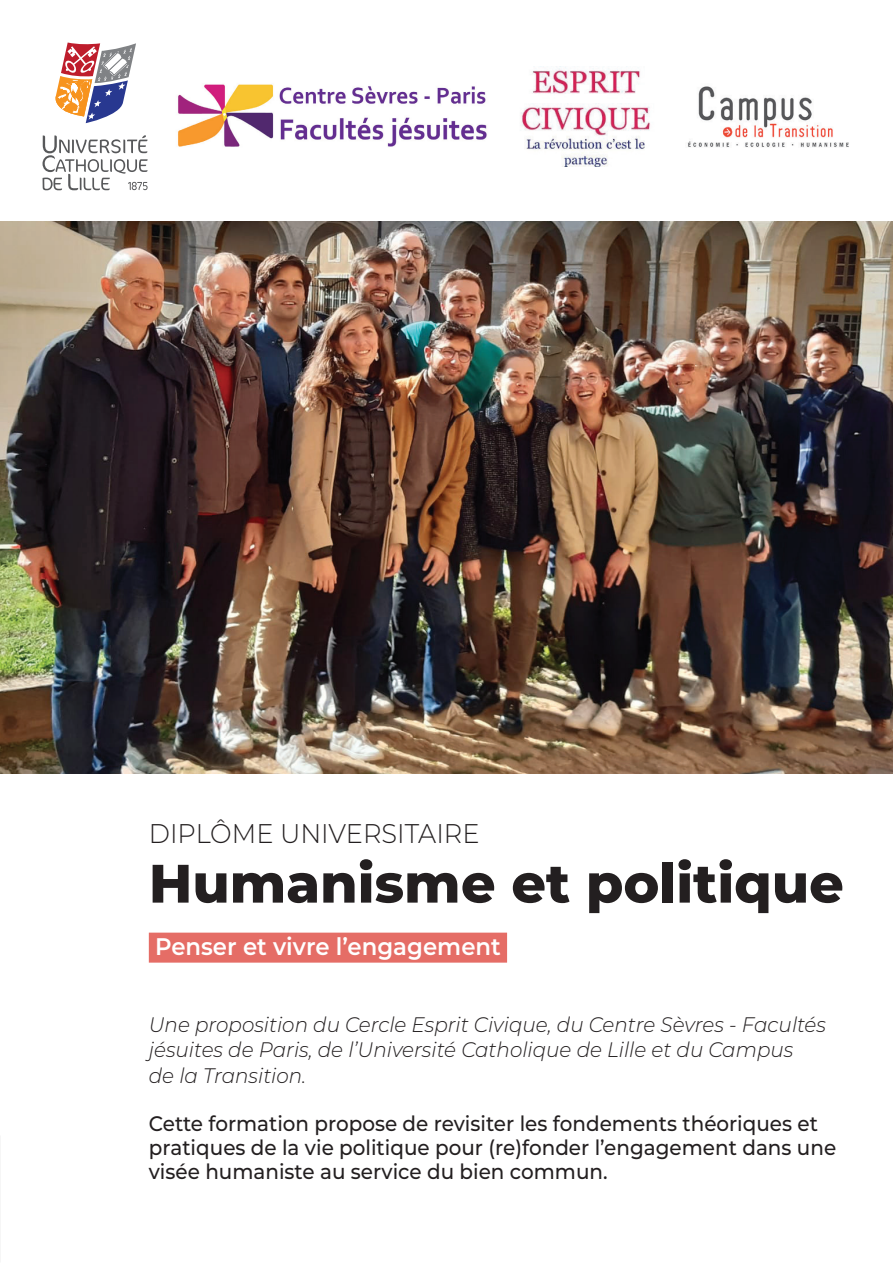
<style>
.page{position:relative;width:893px;height:1263px;background:#fff}
.page>*{position:absolute;margin:0;border:0;box-sizing:border-box;transform-origin:0 0}
.t1{font:800 54px "Montserrat";color:#231f20}
.t2{font:300 27px "Montserrat";color:#231f20;scale:.95 1}
.t3{font:600 24px "Montserrat";color:#fff;scale:.95 1}
.t4{font:500 21px/24px "Montserrat";color:#231f20;scale:.95 1}
.t5{font:italic 300 21px/25.5px "Montserrat";color:#231f20;scale:.95 1}
</style>
<div class="page">
<img style="left:0;top:221px;width:893px;height:553px">
<svg style="left:43px;top:135px;width:105px;height:55px"></svg>
<svg style="left:55px;top:43px;width:81px;height:80px"></svg>
<div style="left:149px;top:933px;width:358px;height:30px;background:#e56d66"></div>
<img style="left:178px;top:84px;width:309px;height:63px">
<img style="left:520px;top:66px;width:130px;height:101px">
<img style="left:687px;top:86px;width:162px;height:61px">
<p class="t2" style="left:149px;top:815px;width:350px">DIPLÔME UNIVERSITAIRE</p>
<h1 class="t1" style="left:149px;top:844px;width:696px">Humanisme et politique</h1>
<p class="t3" style="left:155px;top:929px;width:365px">Penser et vivre l’engagement</p>
<p class="t5" style="left:149px;top:1011px;width:714px">Une proposition du Cercle Esprit Civique, du Centre Sèvres - Facultés jésuites de Paris, de l’Université Catholique de Lille et du Campus<br>de la Transition.</p>
<p class="t4" style="left:149px;top:1110px;width:725px">Cette formation propose de revisiter les fondements théoriques et pratiques de la vie politique pour (re)fonder l’engagement dans une visée humaniste au service du bien commun.</p>
</div>
